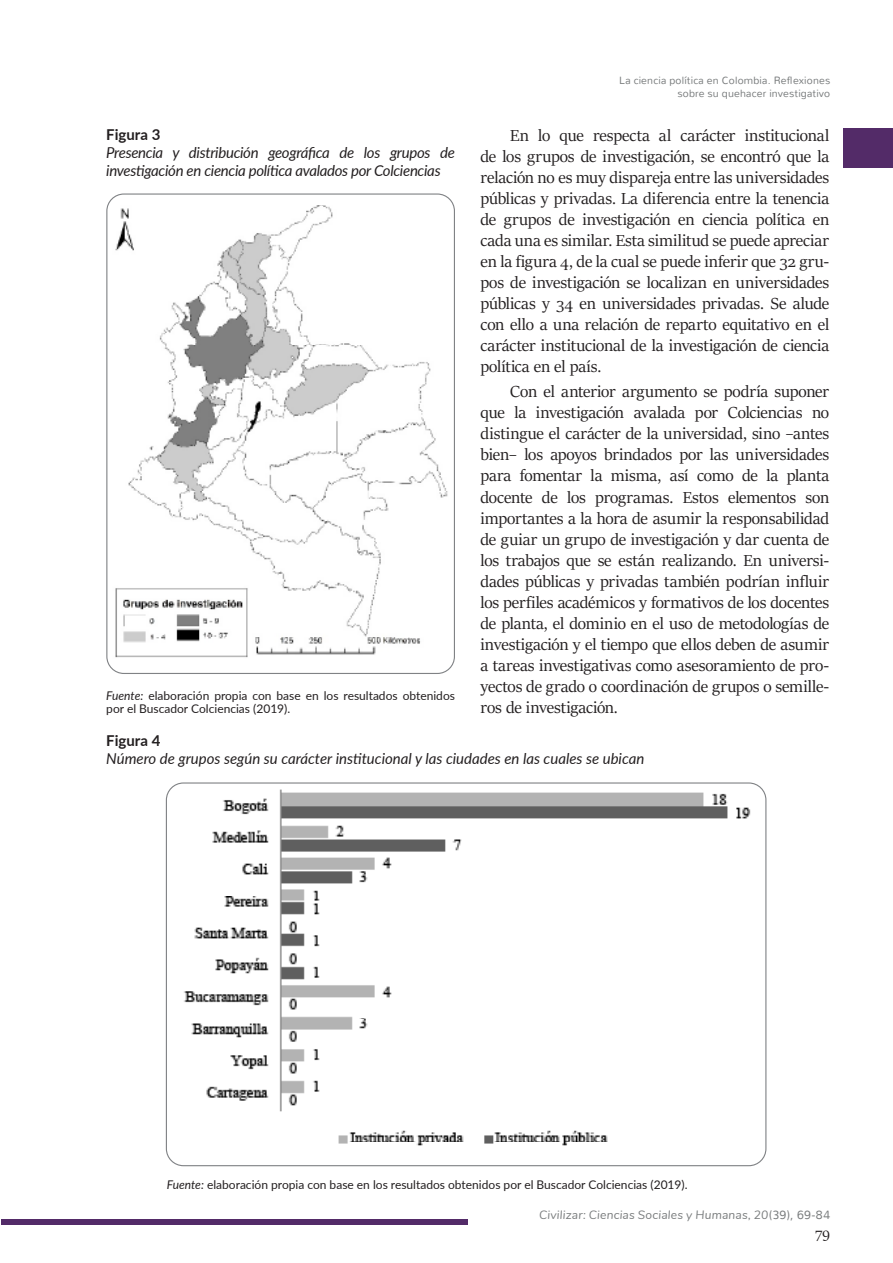
<style>
.page{position:relative;width:893px;height:1263px;background:#fff}
.page>*{position:absolute;margin:0;border:0;box-sizing:border-box;transform-origin:0 0}
.TEXTO_GENERAL{font:18px/21px "Sitka Text";letter-spacing:-.005em;color:#231f20;text-align:justify}
.t1{font:16.5px "Sitka Text";color:#231f20}
.TABLA_TEXTO{font:italic 15px/18px "Lato";letter-spacing:-.02em;color:#231f20}
.TABLA_TEXTO-2{font:italic 15px "Lato";color:#231f20}
.TABLA{font:700 15px "Lato";color:#231f20}
.fuente_fig{font:12px/13.5px "Lato";color:#231f20}
.t2{font:italic 12px "Nunito";letter-spacing:.015em;color:#797c7d}
.t3{font:300 10.5px/13.5px "Nunito";letter-spacing:.015em;color:#797c7d;text-align:right}
.s1{font-style:italic}
.s2{font-weight:300;font-style:normal}
</style>
<div class="page">
<div style="left:2px;top:1220px;width:466px;height:5px;background:#532b68"></div>
<div style="left:843px;top:128px;width:50px;height:39px;background:#532b68"></div>
<img style="left:115px;top:205px;width:333px;height:453px">
<img style="left:184px;top:789px;width:567px;height:357px">
<p class="TABLA" style="left:106px;top:123px;width:56px">Figura 3</p>
<p class="TABLA_TEXTO" style="left:106px;top:143px;width:350px">Presencia y distribución geográfica de los grupos de investigación en ciencia política avalados por Colciencias</p>
<p class="fuente_fig" style="left:106px;top:688px;width:350px"><span class="s1">Fuente:</span> elaboración propia con base en los resultados obtenidos por el Buscador Colciencias (2019).</p>
<p class="t3" style="left:619px;top:73px;width:213px">La ciencia política en Colombia. Reflexiones sobre su quehacer investigativo</p>
<p class="TEXTO_GENERAL" style="left:480px;top:124px;width:350px;text-indent:30px">En lo que respecta al carácter institucional de los grupos de investigación, se encontró que la relación no es muy dispareja entre las universidades públicas y privadas. La diferencia entre la tenencia de grupos de investigación en ciencia política en cada una es similar. Esta similitud se puede apreciar en la figura 4, de la cual se puede inferir que 32 gru&shy;pos de investigación se localizan en universidades públicas y 34 en universidades privadas. Se alude con ello a una relación de reparto equitativo en el carácter institucional de la investigación de ciencia política en el país.</p>
<p class="TEXTO_GENERAL" style="left:480px;top:380px;width:350px;text-indent:30px">Con el anterior argumento se podría suponer que la investigación avalada por Colciencias no distingue el carácter de la universidad, sino –antes bien– los apoyos brindados por las universidades para fomentar la misma, así como de la planta docente de los programas. Estos elementos son importantes a la hora de asumir la responsabilidad de guiar un grupo de investigación y dar cuenta de los trabajos que se están realizando. En universi&shy;dades públicas y privadas también podrían influir los perfiles académicos y formativos de los docentes de planta, el dominio en el uso de metodologías de investigación y el tiempo que ellos deben de asumir a tareas investigativas como asesoramiento de pro&shy;yectos de grado o coordinación de grupos o semille&shy;ros de investigación.</p>
<p class="TABLA" style="left:106px;top:729px;width:56px">Figura 4</p>
<p class="TABLA_TEXTO-2" style="left:106px;top:747px;width:540px">Número de grupos según su carácter institucional y las ciudades en las cuales se ubican</p>
<p class="fuente_fig" style="left:167px;top:1177px;width:522px"><span class="s1">Fuente:</span> elaboración propia con base en los resultados obtenidos por el Buscador Colciencias (2019).</p>
<p class="t2" style="left:539px;top:1206px;width:292px">Civilizar: Ciencias Sociales y Humanas, 20<span class="s2">(39), 69-84</span></p>
<p class="t1" style="left:815px;top:1220px;width:17px">79</p>
</div>
